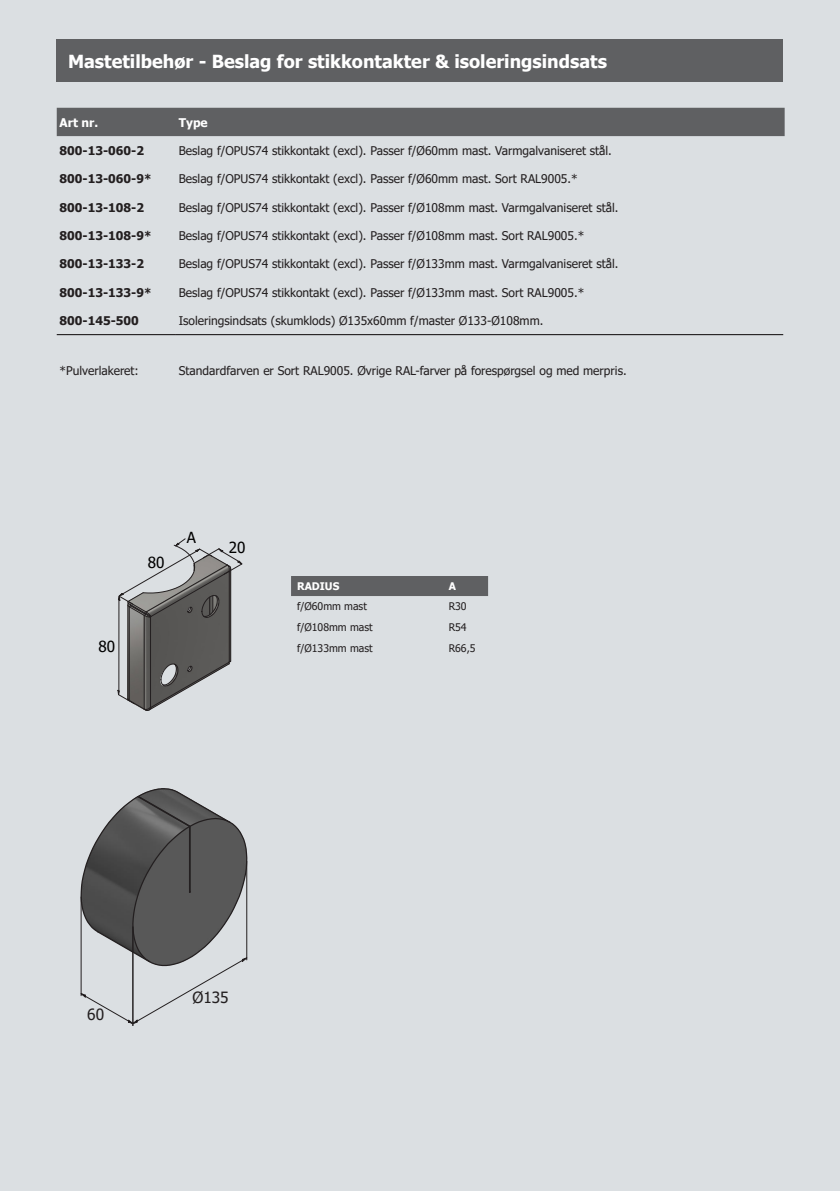
<style>
.page{position:relative;width:840px;height:1191px;background:#fff}
.page>*{position:absolute;margin:0;border:0;box-sizing:border-box;transform-origin:0 0}
.t1{font:700 18px "Tahoma";color:#fff}
.t2{font:15.4px "Tahoma";color:#231f20}
.t3{font:15.2px "Tahoma";color:#000}
.t4{font:12px "Tahoma";color:#231f20}
.t5{font:700 12px "Tahoma";color:#231f20}
.t6{font:700 12px "Tahoma";color:#fff}
.t7{font:10.4px "Tahoma";color:#231f20}
.t8{font:700 10.4px "Tahoma";color:#fff}
</style>
<div class="page">
<div style="left:0;top:0;width:839px;height:1191px;background:#dbdfe2"></div>
<svg style="left:78px;top:787px;width:172px;height:238px;background:#909293"></svg>
<hr style="left:132px;top:927px;width:1px;height:98px;background:#231f20">
<hr style="left:81px;top:897px;width:1px;height:98px;background:#231f20">
<img style="left:128px;top:618px;width:101px;height:42px">
<hr style="left:129px;top:606px;width:1px;height:94px;background:#231f20">
<hr style="left:127px;top:605px;width:1px;height:93px;background:#231f20">
<hr style="left:144px;top:615px;width:1px;height:94px;background:#231f20">
<hr style="left:229px;top:572px;width:1px;height:90px;background:#231f20">
<hr style="left:150px;top:617px;width:1px;height:90px;background:#231f20">
<hr style="left:230px;top:568px;width:1px;height:93px;background:#231f20">
<hr style="left:118px;top:600px;width:1px;height:91px;background:#231f20">
<svg style="left:117px;top:660px;width:114px;height:51px;background:#929393"></svg>
<svg style="left:117px;top:536px;width:127px;height:82px;background:#a9aaab"></svg>
<hr style="left:57px;top:334px;width:119px;height:1px;background:#231f20">
<hr style="left:176px;top:334px;width:606px;height:1px;background:#231f20">
<div style="left:57px;top:40px;width:725px;height:42px;background:#5f6062"></div>
<div style="left:57px;top:108px;width:727px;height:28px;background:#5f6062"></div>
<div style="left:291px;top:576px;width:197px;height:20px;background:#5f6062"></div>
<p class="t1" style="left:68px;top:49px;width:540px">Mastetilbehør - Beslag for stikkontakter &amp; isoleringsindsats</p>
<p class="t6" style="left:60px;top:114px;width:40px">Art nr.</p>
<p class="t6" style="left:179px;top:114px;width:30px">Type</p>
<p class="t5" style="left:60px;top:142px;width:86px">800-13-060-2</p>
<p class="t4" style="left:179px;top:142px;width:434px">Beslag f/OPUS74 stikkontakt (excl). Passer f/Ø60mm mast. Varmgalvaniseret stål.</p>
<p class="t5" style="left:60px;top:170px;width:93px">800-13-060-9*</p>
<p class="t4" style="left:179px;top:171px;width:400px">Beslag f/OPUS74 stikkontakt (excl). Passer f/Ø60mm mast. Sort RAL9005.*</p>
<p class="t5" style="left:60px;top:199px;width:86px">800-13-108-2</p>
<p class="t4" style="left:179px;top:199px;width:441px">Beslag f/OPUS74 stikkontakt (excl). Passer f/Ø108mm mast. Varmgalvaniseret stål.</p>
<p class="t5" style="left:60px;top:227px;width:93px">800-13-108-9*</p>
<p class="t4" style="left:179px;top:227px;width:407px">Beslag f/OPUS74 stikkontakt (excl). Passer f/Ø108mm mast. Sort RAL9005.*</p>
<p class="t5" style="left:60px;top:255px;width:86px">800-13-133-2</p>
<p class="t4" style="left:179px;top:256px;width:441px">Beslag f/OPUS74 stikkontakt (excl). Passer f/Ø133mm mast. Varmgalvaniseret stål.</p>
<p class="t5" style="left:60px;top:284px;width:93px">800-13-133-9*</p>
<p class="t4" style="left:179px;top:284px;width:407px">Beslag f/OPUS74 stikkontakt (excl). Passer f/Ø133mm mast. Sort RAL9005.*</p>
<p class="t5" style="left:60px;top:312px;width:81px">800-145-500</p>
<p class="t4" style="left:179px;top:312px;width:366px">Isoleringsindsats (skumklods) Ø135x60mm f/master Ø133-Ø108mm.</p>
<p class="t4" style="left:60px;top:362px;width:81px">*Pulverlakeret:</p>
<p class="t4" style="left:179px;top:362px;width:449px">Standardfarven er Sort RAL9005. Øvrige RAL-farver på forespørgsel og med merpris.</p>
<p class="t3" style="left:99px;top:636px;width:18px">80</p>
<p class="t3" style="left:148px;top:552px;width:18px">80</p>
<p class="t3" style="left:187px;top:527px;width:11px">A</p>
<p class="t3" style="left:228px;top:537px;width:18px">20</p>
<p class="t8" style="left:297px;top:579px;width:44px">RADIUS</p>
<p class="t8" style="left:448px;top:579px;width:9px">A</p>
<p class="t7" style="left:297px;top:599px;width:71px">f/Ø60mm mast</p>
<p class="t7" style="left:448px;top:599px;width:19px">R30</p>
<p class="t7" style="left:297px;top:620px;width:77px">f/Ø108mm mast</p>
<p class="t7" style="left:448px;top:620px;width:19px">R54</p>
<p class="t7" style="left:297px;top:641px;width:77px">f/Ø133mm mast</p>
<p class="t7" style="left:448px;top:641px;width:28px">R66,5</p>
<p class="t2" style="left:87px;top:1004px;width:18px">60</p>
<p class="t2" style="left:192px;top:987px;width:38px">Ø135</p>
</div>
